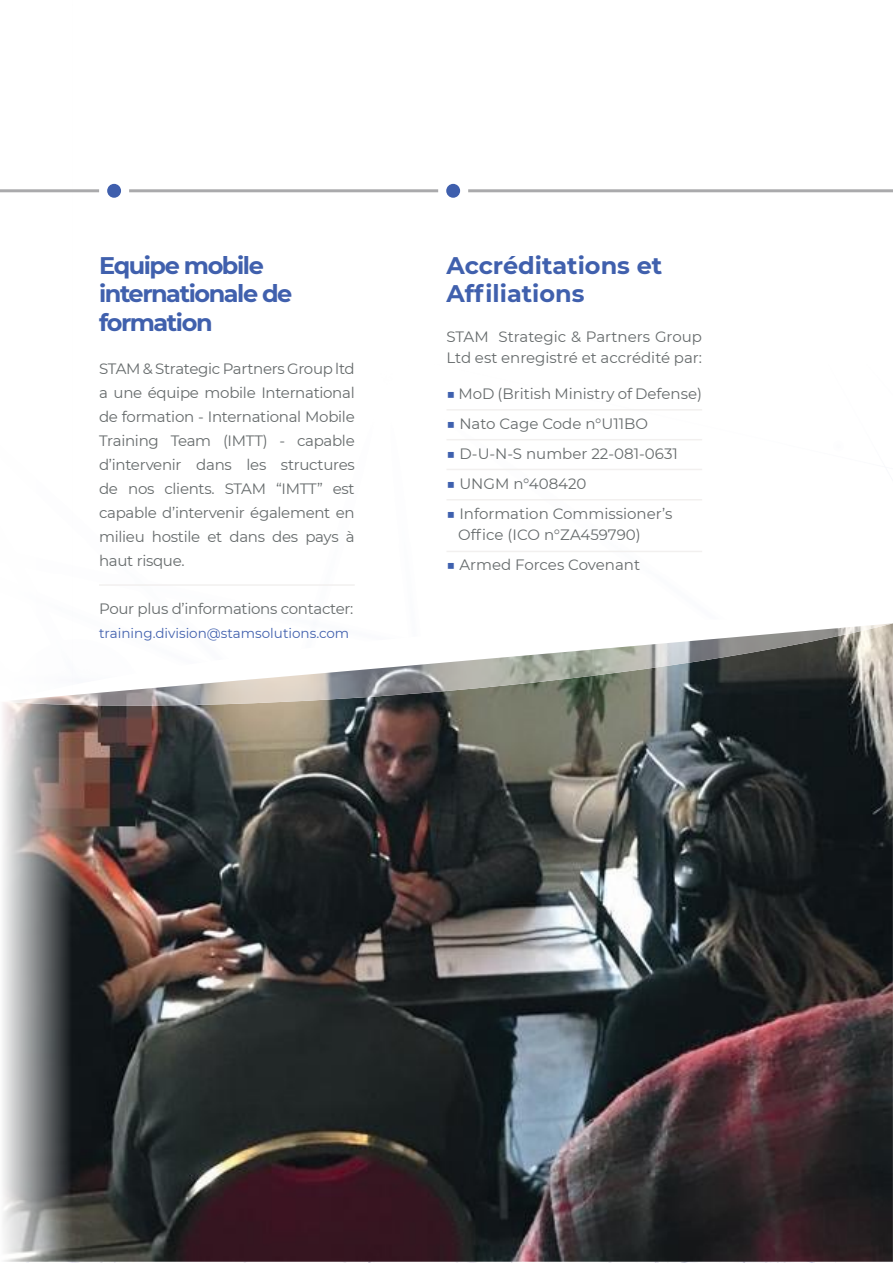
<style>
.page{position:relative;width:893px;height:1263px;background:#fff}
.page>*{position:absolute;margin:0;border:0;box-sizing:border-box;transform-origin:0 0}
.t1{font:700 24px/28.8px "Montserrat";letter-spacing:-.06em;color:#4060ad}
.t2{font:700 24px/28.8px "Montserrat";color:#4060ad}
.t3{font:15px/24px "Montserrat";color:#666b6c}
.t4{font:15px "Montserrat";letter-spacing:-.02em;color:#666b6c}
.t5{font:13.5px "Montserrat";color:#4261ae}
.s1{color:#3e60ae}
</style>
<div class="page">
<img style="left:72px;top:706px;width:821px;height:556px">
<img style="left:72px;top:623px;width:821px;height:83px">
<img style="left:0;top:192px;width:72px;height:1071px">
<div style="left:107px;top:184px;width:14px;height:14px;background:#3f5fad;border-radius:50%"></div>
<div style="left:446px;top:184px;width:14px;height:14px;background:#3f5fad;border-radius:50%"></div>
<hr style="left:129px;top:189px;width:309px;height:3px;background:#aaaaac">
<hr style="left:468px;top:189px;width:425px;height:3px;background:#aaaaac">
<hr style="left:0;top:189px;width:99px;height:3px;background:#aaaaac">
<hr style="left:446px;top:409px;width:256px;height:2px;background:#f2f0ef">
<hr style="left:446px;top:439px;width:256px;height:1px;background:#f2f0ef">
<hr style="left:446px;top:469px;width:256px;height:1px;background:#f2f0ef">
<hr style="left:446px;top:499px;width:256px;height:1px;background:#f2f0ef">
<hr style="left:99px;top:584px;width:256px;height:2px;background:#f2f0ef">
<hr style="left:446px;top:551px;width:256px;height:1px;background:#f2f0ef">
<h1 class="t1" style="left:99px;top:250px;width:195px">Equipe mobile internationale de formation</h1>
<h1 class="t2" style="left:446px;top:250px;width:217px">Accréditations et<br>Affiliations</h1>
<p class="t3" style="left:446px;top:326px;width:257px;line-height:21px">STAM Strategic &amp; Partners Group<br>Ltd est enregistré et accrédité par:</p>
<p class="t3" style="left:446px;top:381px;width:257px"><span class="s1">■</span> MoD (British Ministry of Defense)</p>
<p class="t3" style="left:446px;top:411px;width:203px"><span class="s1">■</span> Nato Cage Code n°U11BO</p>
<p class="t3" style="left:446px;top:441px;width:233px"><span class="s1">■</span> D-U-N-S number 22-081-0631</p>
<p class="t3" style="left:446px;top:471px;width:142px"><span class="s1">■</span> UNGM n°408420</p>
<p class="t3" style="left:458px;top:503px;width:216px;line-height:21px;text-indent:-12px"><span class="s1">■</span> Information Commissioner’s<br>Office (ICO n°ZA459790)</p>
<p class="t3" style="left:446px;top:552px;width:195px"><span class="s1">■</span> Armed Forces Covenant</p>
<p class="t3" style="left:99px;top:356px;width:257px;text-align:justify">STAM &amp; Strategic Partners Group ltd a une équipe mobile International de formation - International Mobile Training Team (IMTT) - capable d’intervenir dans les structures de nos clients. STAM “IMTT” est capable d’intervenir également en milieu hostile et dans des pays à haut risque.</p>
<p class="t4" style="left:99px;top:599px;width:256px">Pour plus d’informations contacter:</p>
<p class="t5" style="left:99px;top:624px;width:252px">training.division@stamsolutions.com</p>
</div>
